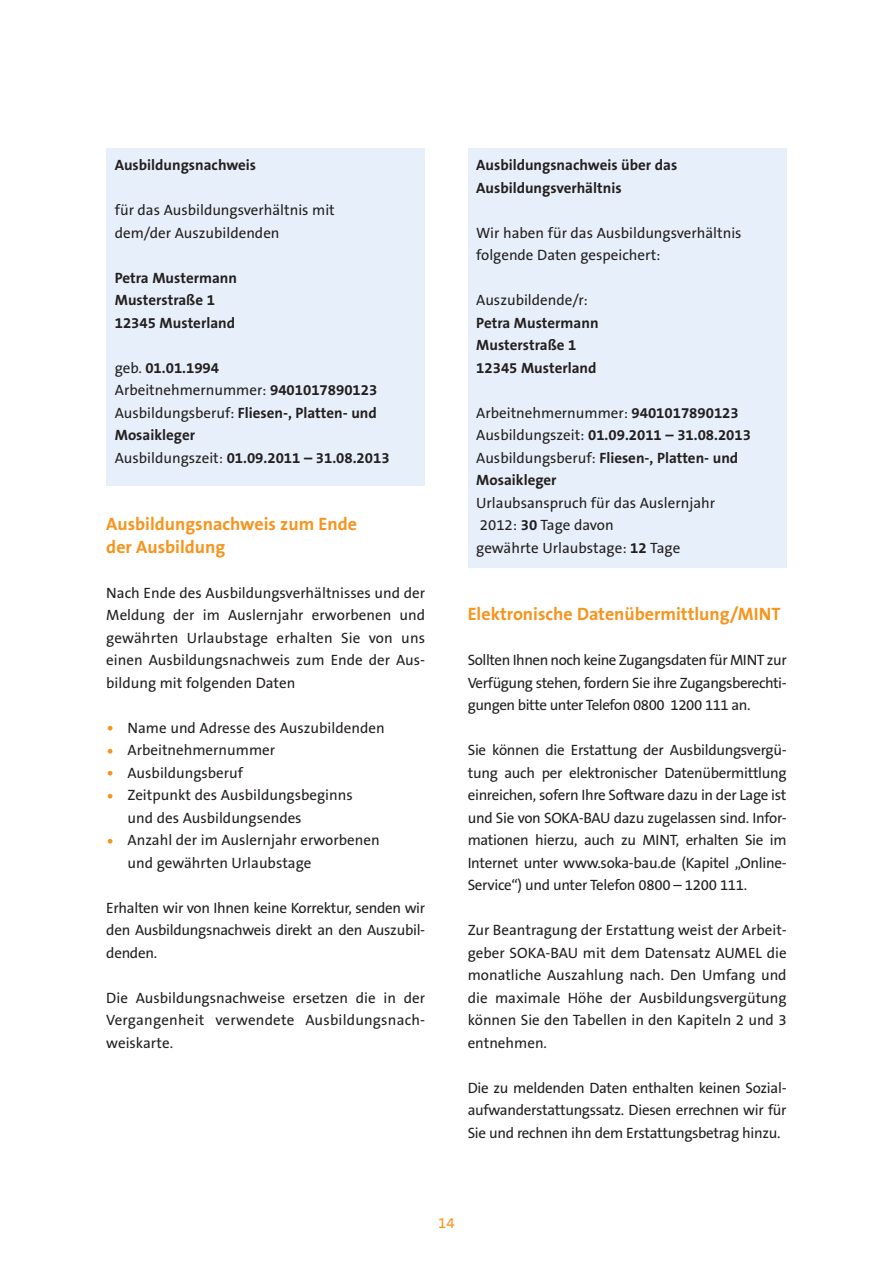
<style>
.page{position:relative;width:893px;height:1263px;background:#fff}
.page>*{position:absolute;margin:0;border:0;box-sizing:border-box;transform-origin:0 0}
.t1{font:700 18px/22.5px "The Sans B7";color:#f7941d}
.t2{font:15px/22.5px "The Sans B5 Plain";color:#231f20;text-align:justify}
.t3{font:700 15px/22.5px "The Sans B7";color:#231f20}
.t4{font:15px "The Sans B5 Plain";color:#f7941d}
.s1{font-family:"The Sans B5 Plain";font-weight:400}
.s2{font-family:"The Sans B7";font-weight:700}
.s3{font-size:19.5px;color:#f7941d}
</style>
<div class="page">
<div style="left:106px;top:148px;width:319px;height:338px;background:#e7f0fa"></div>
<div style="left:468px;top:148px;width:319px;height:420px;background:#e7f0fa"></div>
<p class="t3" style="left:115px;top:154px;width:143px">Ausbildungsnachweis</p>
<p class="t2" style="left:115px;top:199px;width:222px">für das Ausbildungsverhältnis mit dem/der Auszubildenden</p>
<p class="t3" style="left:115px;top:267px;width:124px">Petra Mustermann<br>Musterstraße 1<br>12345 Musterland</p>
<p class="t3" style="left:115px;top:357px;width:106px"><span class="s1">geb.</span> 01.01.1994</p>
<p class="t2" style="left:115px;top:379px;width:264px">Arbeitnehmernummer: <span class="s2">9401017890123</span></p>
<p class="t3" style="left:115px;top:402px;width:276px"><span class="s1">Ausbildungsberuf:</span> Fliesen-, Platten- und<br>Mosaikleger<br><span class="s1">Ausbildungszeit:</span> 01.09.2011 – 31.08.2013</p>
<p class="t1" style="left:106px;top:513px;width:252px">Ausbildungsnachweis zum Ende der Ausbildung</p>
<p class="t2" style="left:106px;top:582px;width:320px">Nach Ende des Ausbildungsverhältnisses und der Meldung der im Auslernjahr erworbenen und gewährten Urlaubstage erhalten Sie von uns einen Ausbildungsnachweis zum Ende der Aus&shy;bildung mit folgenden Daten</p>
<p class="t2" style="left:106px;top:717px;width:280px"><span class="s3">•</span> Name und Adresse des Auszubildenden</p>
<p class="t2" style="left:106px;top:739px;width:170px"><span class="s3">•</span> Arbeitnehmernummer</p>
<p class="t2" style="left:106px;top:762px;width:138px"><span class="s3">•</span> Ausbildungsberuf</p>
<p class="t2" style="left:128px;top:784px;width:227px;text-indent:-21px"><span class="s3">•</span> Zeitpunkt des Ausbildungsbeginns und des Ausbildungsendes</p>
<p class="t2" style="left:128px;top:829px;width:254px;text-indent:-21px"><span class="s3">•</span> Anzahl der im Auslernjahr erworbenen und gewährten Urlaubstage</p>
<p class="t2" style="left:106px;top:897px;width:320px">Erhalten wir von Ihnen keine Korrektur, senden wir den Ausbildungsnachweis direkt an den Auszubil&shy;denden.</p>
<p class="t2" style="left:106px;top:987px;width:320px">Die Ausbildungsnachweise ersetzen die in der Vergangenheit verwendete Ausbildungsnach&shy;weiskarte.</p>
<p class="t3" style="left:476px;top:154px;width:203px">Ausbildungsnachweis über das<br>Ausbildungsverhältnis</p>
<p class="t2" style="left:476px;top:222px;width:267px">Wir haben für das Ausbildungsverhältnis folgende Daten gespeichert:</p>
<p class="t2" style="left:476px;top:289px;width:113px">Auszubildende/r:</p>
<p class="t3" style="left:476px;top:312px;width:124px">Petra Mustermann<br>Musterstraße 1<br>12345 Musterland</p>
<p class="t2" style="left:476px;top:402px;width:264px">Arbeitnehmernummer: <span class="s2">9401017890123</span></p>
<p class="t3" style="left:476px;top:424px;width:276px"><span class="s1">Ausbildungszeit:</span> 01.09.2011 – 31.08.2013<br><span class="s1">Ausbildungsberuf:</span> Fliesen-, Platten- und<br>Mosaikleger</p>
<p class="t2" style="left:476px;top:492px;width:240px;text-align:left">Urlaubsanspruch für das Auslernjahr<br>2012: <span class="s2">30</span> Tage davon<br>gewährte Urlaubstage: <span class="s2">12</span> Tage</p>
<p class="t1" style="left:468px;top:603px;width:314px">Elektronische Datenübermittlung/MINT</p>
<p class="t2" style="left:468px;top:649px;width:320px">Sollten Ihnen noch keine Zugangsdaten für MINT zur Verfügung stehen, fordern Sie ihre Zugangsberechti&shy;gungen bitte unter Telefon 0800 1200 111 an.</p>
<p class="t2" style="left:468px;top:739px;width:320px">Sie können die Erstattung der Ausbildungsvergü&shy;tung auch per elektronischer Datenübermittlung einreichen, sofern Ihre Software dazu in der Lage ist und Sie von SOKA-BAU dazu zugelassen sind. Infor&shy;mationen hierzu, auch zu MINT, erhalten Sie im Internet unter www.soka-bau.de (Kapitel „Online-Service“) und unter Telefon 0800 – 1200 111.</p>
<p class="t2" style="left:468px;top:919px;width:320px">Zur Beantragung der Erstattung weist der Arbeit&shy;geber SOKA-BAU mit dem Datensatz AUMEL die monatliche Auszahlung nach. Den Umfang und die maximale Höhe der Ausbildungsvergütung können Sie den Tabellen in den Kapiteln 2 und 3 entnehmen.</p>
<p class="t2" style="left:468px;top:1077px;width:320px">Die zu meldenden Daten enthalten keinen Sozial&shy;aufwanderstattungssatz. Diesen errechnen wir für Sie und rechnen ihn dem Erstattungsbetrag hinzu.</p>
<p class="t4" style="left:438px;top:1215px;width:18px">14</p>
</div>
